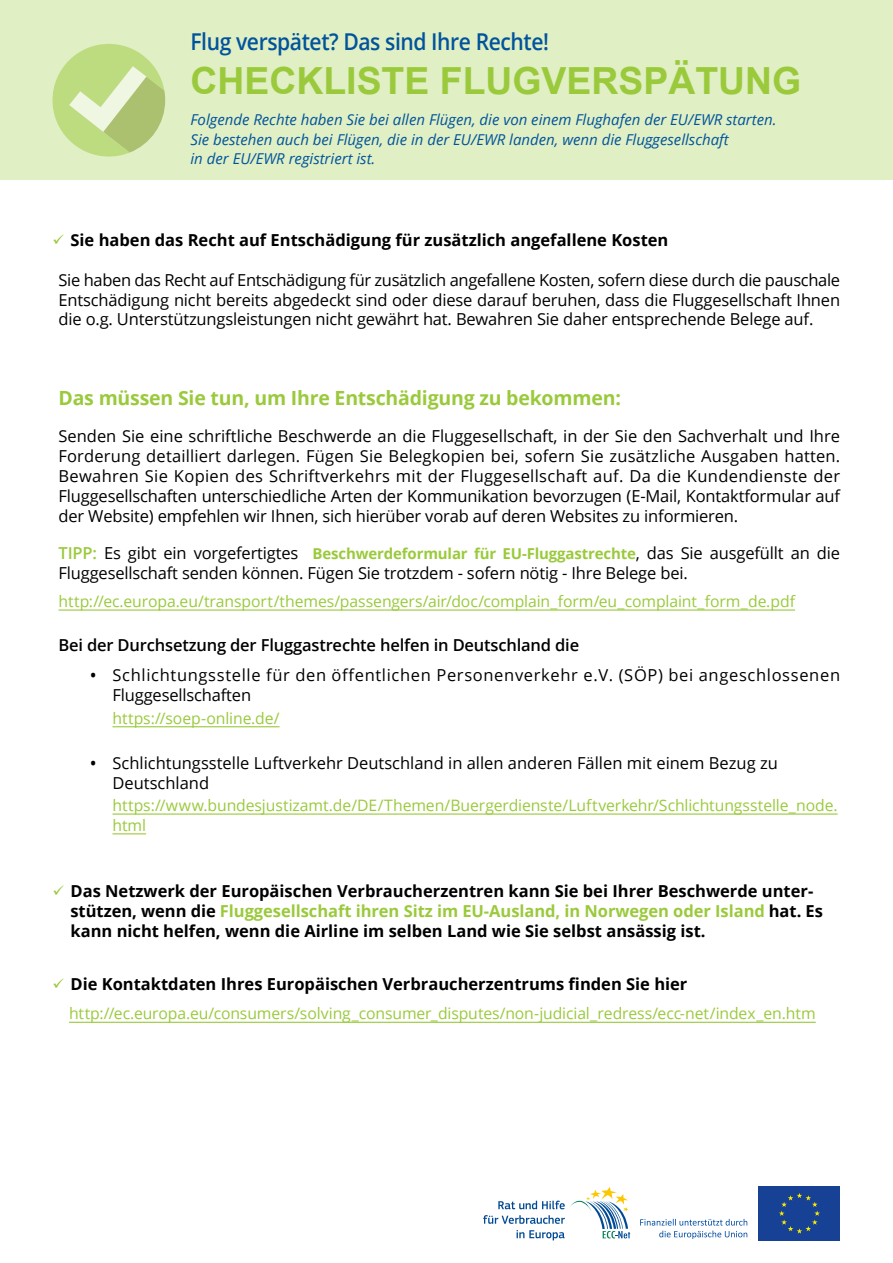
<style>
.page{position:relative;width:893px;height:1263px;background:#fff}
.page>*{position:absolute;margin:0;border:0;box-sizing:border-box;transform-origin:0 0}
.t1{font:700 37.35px "Arial";color:#9aca3c}
.t2{font:600 23.25px "Open Sans";letter-spacing:-.02em;color:#01549c;scale:.91 1}
.t3{font:700 19.5px "Open Sans";letter-spacing:-.01em;color:#9aca3c}
.t4{font:16.5px/19.8px "Open Sans";letter-spacing:-.01em;color:#000;text-align:justify}
.t5{font:700 16.5px/19.8px "Open Sans";color:#000}
.t6{font:16.5px/19.8px "Open Sans";letter-spacing:.04em;color:#000}
.t7{font:600 16.5px "Open Sans";letter-spacing:-.01em;color:#000}
.t8{font:15.75px/19.8px "Open Sans";letter-spacing:-.005em;color:#9aca3c}
.t9{font:italic 15px/19.5px "Open Sans";color:#01549c}
.s1{font-weight:600;color:#9aca3c}
.s2{font-weight:700;font-size:15px;color:#9aca3c}
.s3{font-weight:600}
.s4{color:#9aca3c}
</style>
<div class="page">
<div style="left:0;top:0;width:893px;height:179px;background:#e0efc4"></div>
<div style="left:759px;top:1186px;width:81px;height:54px;background:#164194"></div>
<svg style="left:779px;top:1193px;width:41px;height:40px"></svg>
<svg style="left:640px;top:1219px;width:107px;height:20px"></svg>
<svg style="left:483px;top:1187px;width:147px;height:53px"></svg>
<svg style="left:53px;top:44px;width:112px;height:113px"></svg>
<hr style="left:58px;top:609px;width:737px;height:2px;background:#9aca3c">
<hr style="left:112px;top:726px;width:168px;height:1px;background:#9aca3c">
<hr style="left:112px;top:813px;width:726px;height:2px;background:#9aca3c">
<hr style="left:112px;top:833px;width:34px;height:1px;background:#9aca3c">
<hr style="left:69px;top:1022px;width:747px;height:1px;background:#9aca3c">
<h2 class="t2" style="left:190px;top:25px;width:395px">Flug verspätet? Das sind Ihre Rechte!</h2>
<h1 class="t1" style="left:190px;top:55px;width:612px">CHECKLISTE FLUGVERSPÄTUNG</h1>
<p class="t9" style="left:190px;top:109px;width:588px">Folgende Rechte haben Sie bei allen Flügen, die von einem Flughafen der EU/EWR starten.<br>Sie bestehen auch bei Flügen, die in der EU/EWR landen, wenn die Fluggesellschaft<br>in der EU/EWR registriert ist.</p>
<p class="t5" style="left:70px;top:230px;width:599px">Sie haben das Recht auf Entschädigung für zusätzlich angefallene Kosten</p>
<p class="t4" style="left:59px;top:269px;width:783px">Sie haben das Recht auf Entschädigung für zusätzlich angefallene Kosten, sofern diese durch die pauschale Entschädigung nicht bereits abgedeckt sind oder diese darauf beruhen, dass die Fluggesellschaft Ihnen die o.g. Unterstützungsleistungen nicht gewährt hat. Bewahren Sie daher entsprechende Belege auf.</p>
<p class="t3" style="left:58px;top:384px;width:564px">Das müssen Sie tun, um Ihre Entschädigung zu bekommen:</p>
<p class="t4" style="left:58px;top:426px;width:783px">Senden Sie eine schriftliche Beschwerde an die Fluggesellschaft, in der Sie den Sachverhalt und Ihre Forderung detailliert darlegen. Fügen Sie Belegkopien bei, sofern Sie zusätzliche Ausgaben hatten.<br>Bewahren Sie Kopien des Schriftverkehrs mit der Fluggesellschaft auf. Da die Kundendienste der Fluggesellschaften unterschiedliche Arten der Kommunikation bevorzugen (E-Mail, Kontaktformular auf der Website) empfehlen wir Ihnen, sich hierüber vorab auf deren Websites zu informieren.</p>
<p class="t4" style="left:58px;top:543px;width:783px"><span class="s1">TIPP:</span> Es gibt ein vorgefertigtes <span class="s2">Beschwerdeformular für EU-Fluggastrechte</span>, das Sie ausgefüllt an die<br>Fluggesellschaft senden können. Fügen Sie trotzdem - sofern nötig - Ihre Belege bei.</p>
<p class="t8" style="left:58px;top:591px;width:738px">http://ec.europa.eu/transport/themes/passengers/air/doc/complain_form/eu_complaint_form_de.pdf</p>
<p class="t7" style="left:58px;top:633px;width:522px">Bei der Durchsetzung der Fluggastrechte helfen in Deutschland die</p>
<p class="t6" style="left:113px;top:665px;width:729px;text-indent:-23px"><span class="s3">•</span> Schlichtungsstelle für den öffentlichen Personenverkehr e.V. (SÖP) bei angeschlossenen<br>Fluggesellschaften</p>
<p class="t8" style="left:112px;top:708px;width:169px">https://soep-online.de/</p>
<p class="t4" style="left:112px;top:753px;width:667px;text-indent:-23px"><span class="s3">•</span> Schlichtungsstelle Luftverkehr Deutschland in allen anderen Fällen mit einem Bezug zu<br>Deutschland</p>
<p class="t8" style="left:112px;top:795px;width:727px">https://www.bundesjustizamt.de/DE/Themen/Buergerdienste/Luftverkehr/Schlichtungsstelle_node. html</p>
<p class="t5" style="left:70px;top:881px;width:754px">Das Netzwerk der Europäischen Verbraucherzentren kann Sie bei Ihrer Beschwerde unter&shy;stützen, wenn die <span class="s4">Fluggesellschaft ihren Sitz im EU-Ausland, in Norwegen oder Island</span> hat. Es kann nicht helfen, wenn die Airline im selben Land wie Sie selbst ansässig ist.</p>
<p class="t5" style="left:70px;top:973px;width:618px">Die Kontaktdaten Ihres Europäischen Verbraucherzentrums finden Sie hier</p>
<p class="t8" style="left:69px;top:1003px;width:748px">http://ec.europa.eu/consumers/solving_consumer_disputes/non-judicial_redress/ecc-net/index_en.htm</p>
</div>
